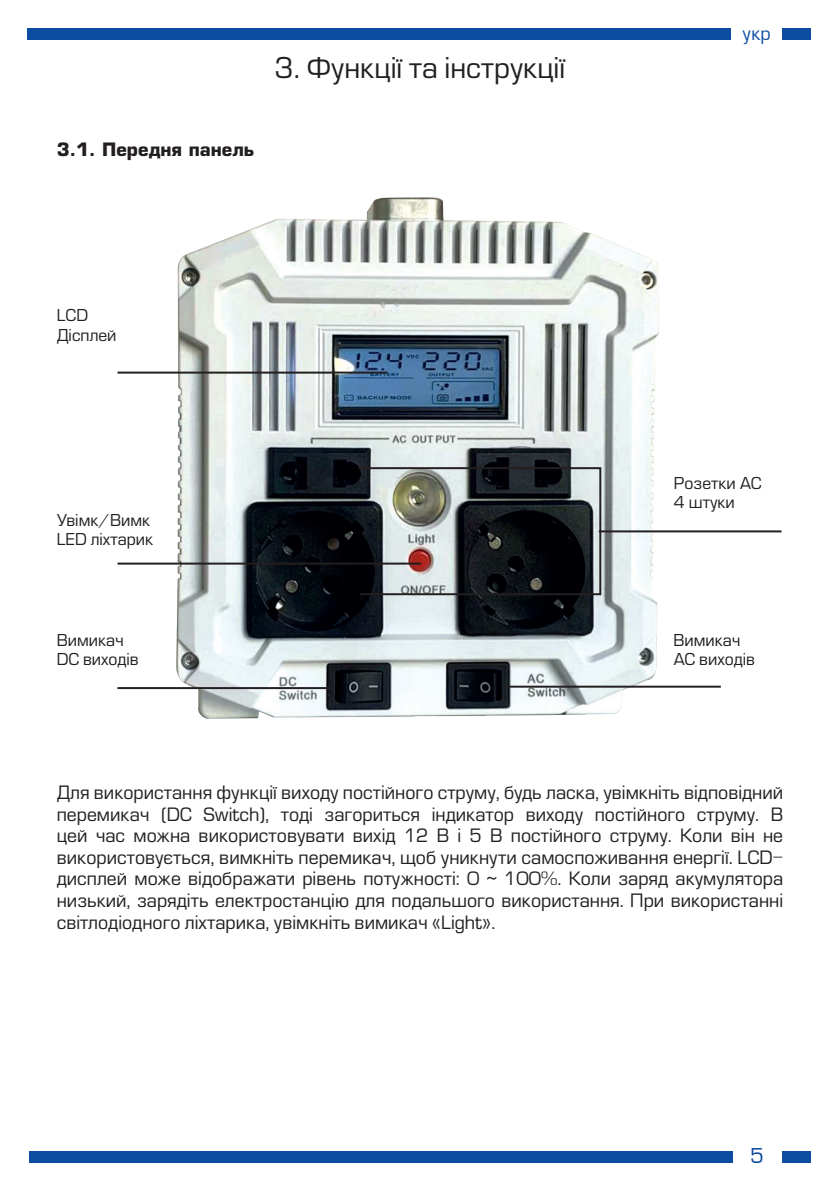
<style>
.page{position:relative;width:840px;height:1191px;background:#fff}
.page>*{position:absolute;margin:0;border:0;box-sizing:border-box;transform-origin:0 0}
.t1{font:28px "Europe";color:#231f20}
.t2{font:20px "Europe Normal";color:#0d4da1}
.t3{font:18px/21.6px "Europe";color:#231f20;text-align:justify}
.t4{font:700 18px "Europe";color:#231f20}
.t5{font:18px "Europe Normal";color:#0d4da1}
.текст_обычный_без_та{font:16px "Europe";color:#231f20}
</style>
<div class="page">
<div style="left:27px;top:28px;width:703px;height:12px;background:#0d4da1"></div>
<div style="left:781px;top:28px;width:29px;height:12px;background:#0d4da1"></div>
<div style="left:29px;top:1151px;width:703px;height:11px;background:#0d4da1"></div>
<div style="left:781px;top:1151px;width:29px;height:11px;background:#0d4da1"></div>
<img style="left:156px;top:197px;width:527px;height:522px">
<hr style="left:117px;top:371px;width:270px;height:2px;background:#231f20">
<hr style="left:117px;top:562px;width:304px;height:2px;background:#231f20">
<hr style="left:117px;top:687px;width:216px;height:2px;background:#231f20">
<hr style="left:505px;top:685px;width:215px;height:2px;background:#231f20">
<svg style="left:356px;top:466px;width:246px;height:130px;background:#515454"></svg>
<hr style="left:598px;top:530px;width:183px;height:2px;background:#231f20">
<p class="t1" style="left:274px;top:52px;width:292px">3. Функції та інструкції</p>
<p class="t4" style="left:57px;top:138px;width:199px">3.1. Передня панель</p>
<p class="текст_обычный_без_та" style="left:57px;top:306px;width:33px">LCD</p>
<p class="текст_обычный_без_та" style="left:57px;top:325px;width:61px">Дiсплей</p>
<p class="текст_обычный_без_та" style="left:57px;top:511px;width:95px">Увімк/Вимк</p>
<p class="текст_обычный_без_та" style="left:57px;top:530px;width:98px">LED ліхтарик</p>
<p class="текст_обычный_без_та" style="left:57px;top:631px;width:68px">Вимикач</p>
<p class="текст_обычный_без_та" style="left:57px;top:650px;width:84px">DC виходів</p>
<p class="t5" style="left:742px;top:24px;width:30px">укр</p>
<p class="текст_обычный_без_та" style="left:673px;top:474px;width:89px">Розетки АС</p>
<p class="текст_обычный_без_та" style="left:673px;top:493px;width:62px">4 штуки</p>
<p class="текст_обычный_без_та" style="left:673px;top:631px;width:68px">Вимикач</p>
<p class="текст_обычный_без_та" style="left:673px;top:650px;width:83px">AC виходів</p>
<p class="t3" style="left:57px;top:782px;width:727px">Для використання функції виходу постійного струму, будь ласка, увімкніть відповідний перемикач (DC Switch), тоді загориться індикатор виходу постійного струму. В цей час можна використовувати вихід 12 В і 5 В постійного струму. Коли він не використовується, вимкніть перемикач, щоб уникнути самоспоживання енергії. LCD&shy;дисплей може відображати рівень потужності: 0 ~ 100%. Коли заряд акумулятора низький, зарядіть електростанцію для подальшого використання. При використанні світлодіодного ліхтарика, увімкніть вимикач «Light».</p>
<p class="t2" style="left:749px;top:1144px;width:15px">5</p>
</div>
